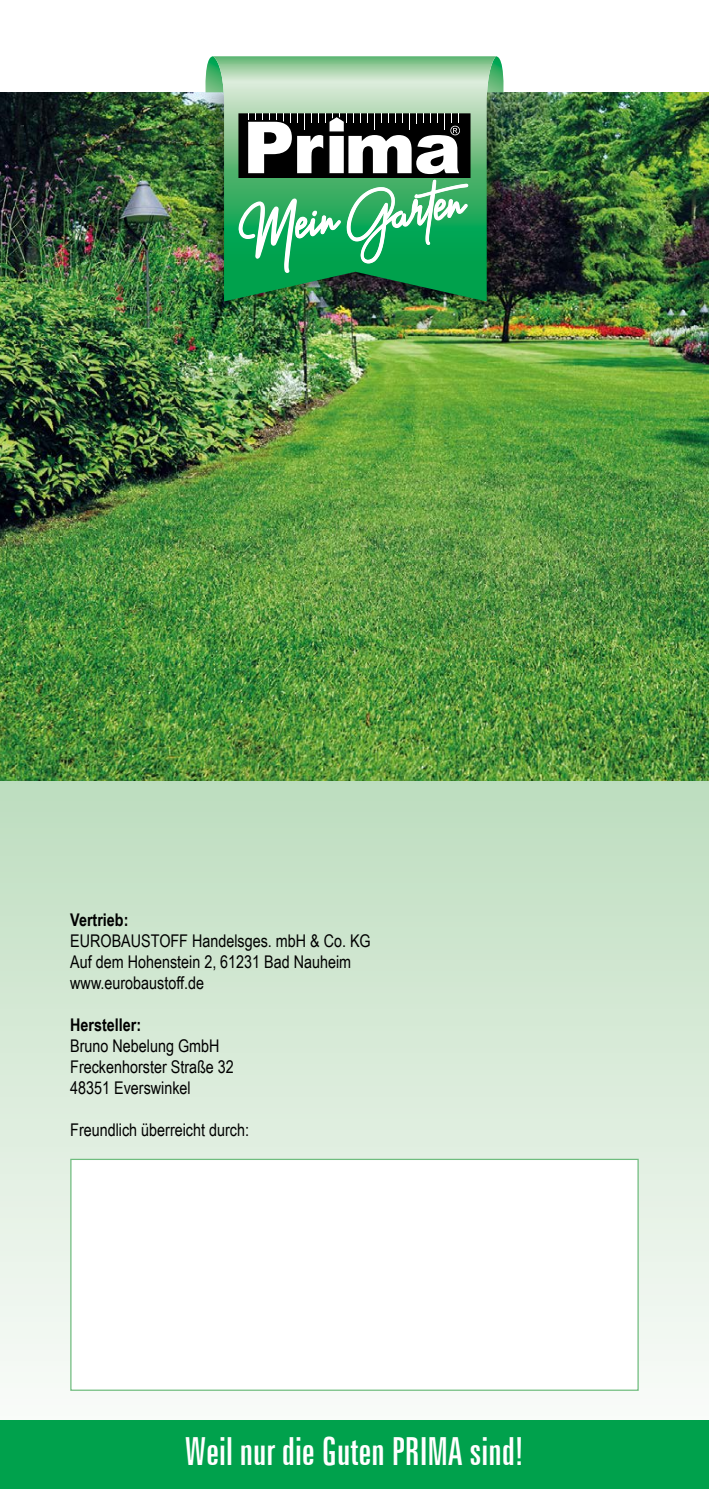
<style>
.page{position:relative;width:709px;height:1489px;background:#fff}
.page>*{position:absolute;margin:0;border:0;box-sizing:border-box;transform-origin:0 0}
.t1{font:extra-condensed 38.75px "Zurich BT";color:#fff}
.t2{font:17.5px/21px "Arial Narrow";color:#000}
.t3{font:700 17.5px "Arial Narrow";color:#000}
</style>
<div class="page">
<svg style="left:0;top:780px;width:709px;height:611px;background:#d2e7d2"></svg>
<img style="left:0;top:92px;width:709px;height:688px">
<div style="left:0;top:1420px;width:709px;height:68px;background:#00a14c"></div>
<div style="left:70px;top:1158px;width:568px;height:232px;background:#fff;border:1px solid #6fbc7e"></div>
<svg style="left:205px;top:56px;width:8px;height:36px"></svg>
<svg style="left:496px;top:56px;width:8px;height:36px"></svg>
<img style="left:195px;top:92px;width:319px;height:218px">
<img style="left:213px;top:56px;width:283px;height:245px">
<svg style="left:238px;top:113px;width:230px;height:160px"></svg>
<p class="t3" style="left:70px;top:906px;width:60px">Vertrieb:</p>
<p class="t2" style="left:70px;top:929px;width:302px">EUROBAUSTOFF Handelsges. mbH &amp; Co. KG<br>Auf dem Hohenstein 2, 61231 Bad Nauheim www.eurobaustoff.de</p>
<p class="t3" style="left:70px;top:1011px;width:72px">Hersteller:</p>
<p class="t2" style="left:70px;top:1034px;width:165px">Bruno Nebelung GmbH<br>Freckenhorster Straße 32<br>48351 Everswinkel</p>
<p class="t2" style="left:70px;top:1118px;width:180px">Freundlich überreicht durch:</p>
<h1 class="t1" style="left:185px;top:1428px;width:340px">Weil nur die Guten PRIMA sind!</h1>
</div>
